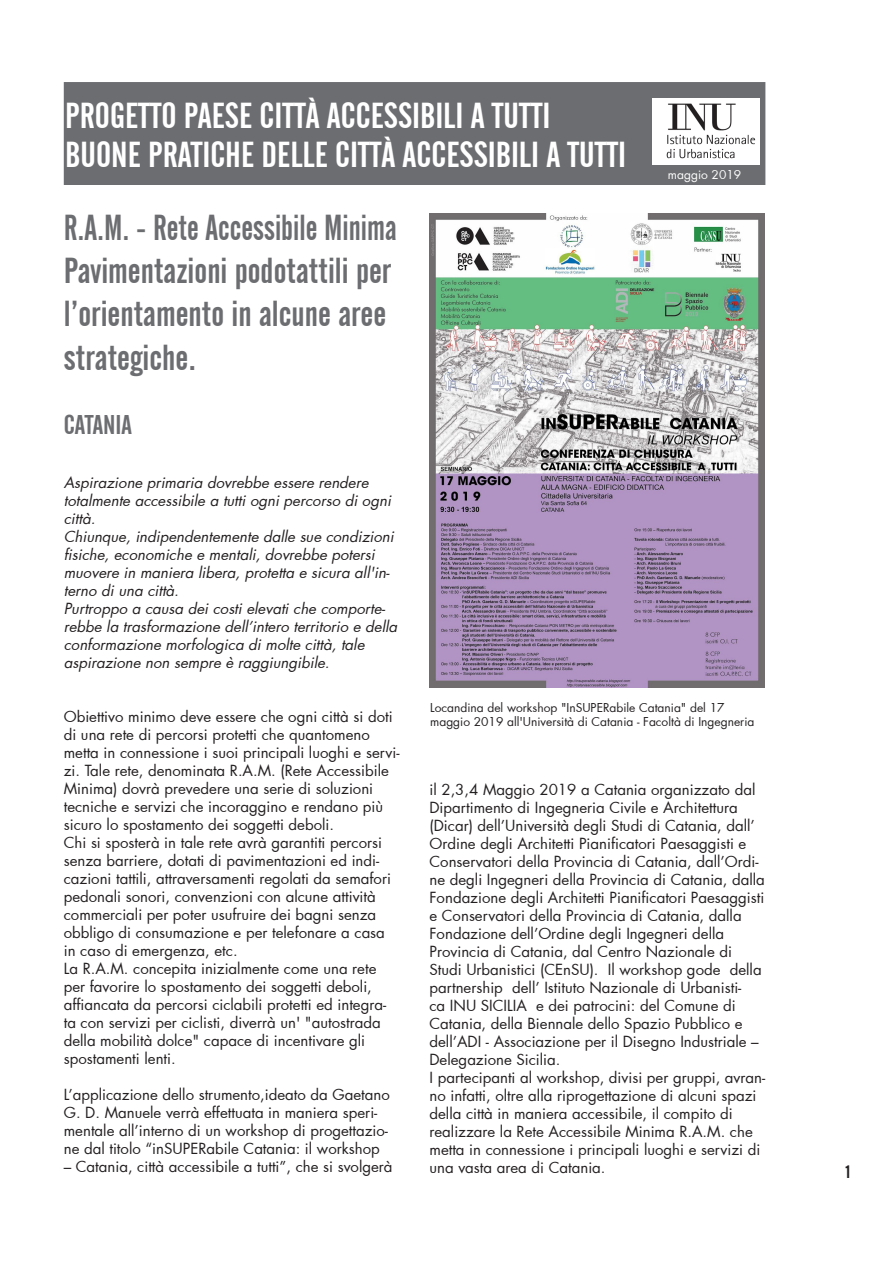
<style>
.page{position:relative;width:893px;height:1263px;background:#fff}
.page>*{position:absolute;margin:0;border:0;box-sizing:border-box;transform-origin:0 0}
.Address{font:36px "Alternate Gothic No 2 BT";color:#fff}
.corpo_dossier_INU{font:36px/43.2px "Alternate Gothic No 2 BT";color:#6c6d70}
.corpo_dossier_INU-2{font:36px "Alternate Gothic No 2 BT";color:#6c6d70;scale:.91 1}
.corpo_dossier_INU-3{font:27px "Alternate Gothic No 2 BT";color:#6c6d70}
.t1{font:18px "Alternate Gothic No 2 BT";color:#231f20}
.corpo_dossier_INU-4{font:15px/18px "Futura";color:#231f20}
.corpo_dossier_INU-5{font:italic 15px/18px "Futura";color:#231f20}
.corpo_dossier_INU-6{font:12px "Futura";color:#231f20}
.corpo_dossier_INU-7{font:12px "Futura";color:#fff}
</style>
<div class="page">
<div style="left:65px;top:83px;width:700px;height:101px;background:#6c6d70"></div>
<div style="left:64px;top:82px;width:701px;height:103px;border:2px solid #6c6d70"></div>
<img style="left:653px;top:98px;width:106px;height:67px">
<img style="left:429px;top:213px;width:336px;height:474px">
<p class="Address" style="left:65px;top:95px;width:486px">PROGETTO PAESE CITTÀ ACCESSIBILI A TUTTI</p>
<p class="Address" style="left:65px;top:134px;width:562px">BUONE PRATICHE DELLE CITTÀ ACCESSIBILI A TUTTI</p>
<p class="corpo_dossier_INU-2" style="left:64px;top:207px;width:367px">R.A.M. - Rete Accessibile Minima</p>
<p class="corpo_dossier_INU" style="left:64px;top:250px;width:329px">Pavimentazioni podotattili per l’orientamento in alcune aree strategiche.</p>
<p class="corpo_dossier_INU-3" style="left:64px;top:409px;width:70px">CATANIA</p>
<p class="corpo_dossier_INU-7" style="left:668px;top:167px;width:75px">maggio 2019</p>
<p class="corpo_dossier_INU-5" style="left:64px;top:473px;width:332px">Aspirazione primaria dovrebbe essere rendere totalmente accessibile a tutti ogni percorso di ogni città.</p>
<p class="corpo_dossier_INU-5" style="left:64px;top:527px;width:335px">Chiunque, indipendentemente dalle sue condizioni fisiche, economiche e mentali, dovrebbe potersi muovere in maniera libera, protetta e sicura all'in&shy;terno di una città.</p>
<p class="corpo_dossier_INU-5" style="left:64px;top:599px;width:338px">Purtroppo a causa dei costi elevati che comporte&shy;rebbe la trasformazione dell’intero territorio e della conformazione morfologica di molte città, tale aspirazione non sempre è raggiungibile.</p>
<p class="corpo_dossier_INU-4" style="left:64px;top:707px;width:337px">Obiettivo minimo deve essere che ogni città si doti di una rete di percorsi protetti che quantomeno metta in connessione i suoi principali luoghi e servi&shy;zi. Tale rete, denominata R.A.M. (Rete Accessibile Minima) dovrà prevedere una serie di soluzioni tecniche e servizi che incoraggino e rendano più sicuro lo spostamento dei soggetti deboli.</p>
<p class="corpo_dossier_INU-4" style="left:64px;top:833px;width:329px">Chi si sposterà in tale rete avrà garantiti percorsi senza barriere, dotati di pavimentazioni ed indi&shy;cazioni tattili, attraversamenti regolati da semafori pedonali sonori, convenzioni con alcune attività commerciali per poter usufruire dei bagni senza obbligo di consumazione e per telefonare a casa in caso di emergenza, etc.</p>
<p class="corpo_dossier_INU-4" style="left:64px;top:959px;width:324px">La R.A.M. concepita inizialmente come una rete per favorire lo spostamento dei soggetti deboli, affiancata da percorsi ciclabili protetti ed integra&shy;ta con servizi per ciclisti, diverrà un' "autostrada della mobilità dolce" capace di incentivare gli spostamenti lenti.</p>
<p class="corpo_dossier_INU-4" style="left:64px;top:1085px;width:328px">L’applicazione dello strumento,ideato da Gaetano G. D. Manuele verrà effettuata in maniera speri&shy;mentale all’interno di un workshop di progettazio&shy;ne dal titolo “inSUPERabile Catania: il workshop</p>
<p class="corpo_dossier_INU-4" style="left:64px;top:1157px;width:330px">– Catania, città accessibile a tutti”, che si svolgerà</p>
<p class="corpo_dossier_INU-6" style="left:430px;top:699px;width:296px">Locandina del workshop "InSUPERabile Catania" del 17</p>
<p class="corpo_dossier_INU-6" style="left:430px;top:713px;width:326px">maggio 2019 all'Università di Catania - Facoltà di Ingegneria</p>
<p class="corpo_dossier_INU-4" style="left:429px;top:780px;width:337px">il 2,3,4 Maggio 2019 a Catania organizzato dal Dipartimento di Ingegneria Civile e Architettura (Dicar) dell’Università degli Studi di Catania, dall’ Ordine degli Architetti Pianificatori Paesaggisti e Conservatori della Provincia di Catania, dall’Ordi&shy;ne degli Ingegneri della Provincia di Catania, dalla Fondazione degli Architetti Pianificatori Paesaggisti e Conservatori della Provincia di Catania, dalla Fondazione dell’Ordine degli Ingegneri della Provincia di Catania, dal Centro Nazionale di Studi Urbanistici (CEnSU). Il workshop gode della partnership dell’ Istituto Nazionale di Urbanisti-<br>ca INU SICILIA e dei patrocini: del Comune di Catania, della Biennale dello Spazio Pubblico e dell’ADI - Associazione per il Disegno Industriale – Delegazione Sicilia.</p>
<p class="corpo_dossier_INU-4" style="left:429px;top:1068px;width:337px">I partecipanti al workshop, divisi per gruppi, avran&shy;no infatti, oltre alla riprogettazione di alcuni spazi della città in maniera accessibile, il compito di realizzare la Rete Accessibile Minima R.A.M. che metta in connessione i principali luoghi e servizi di una vasta area di Catania.</p>
<p class="t1" style="left:846px;top:1162px;width:6px">1</p>
</div>
